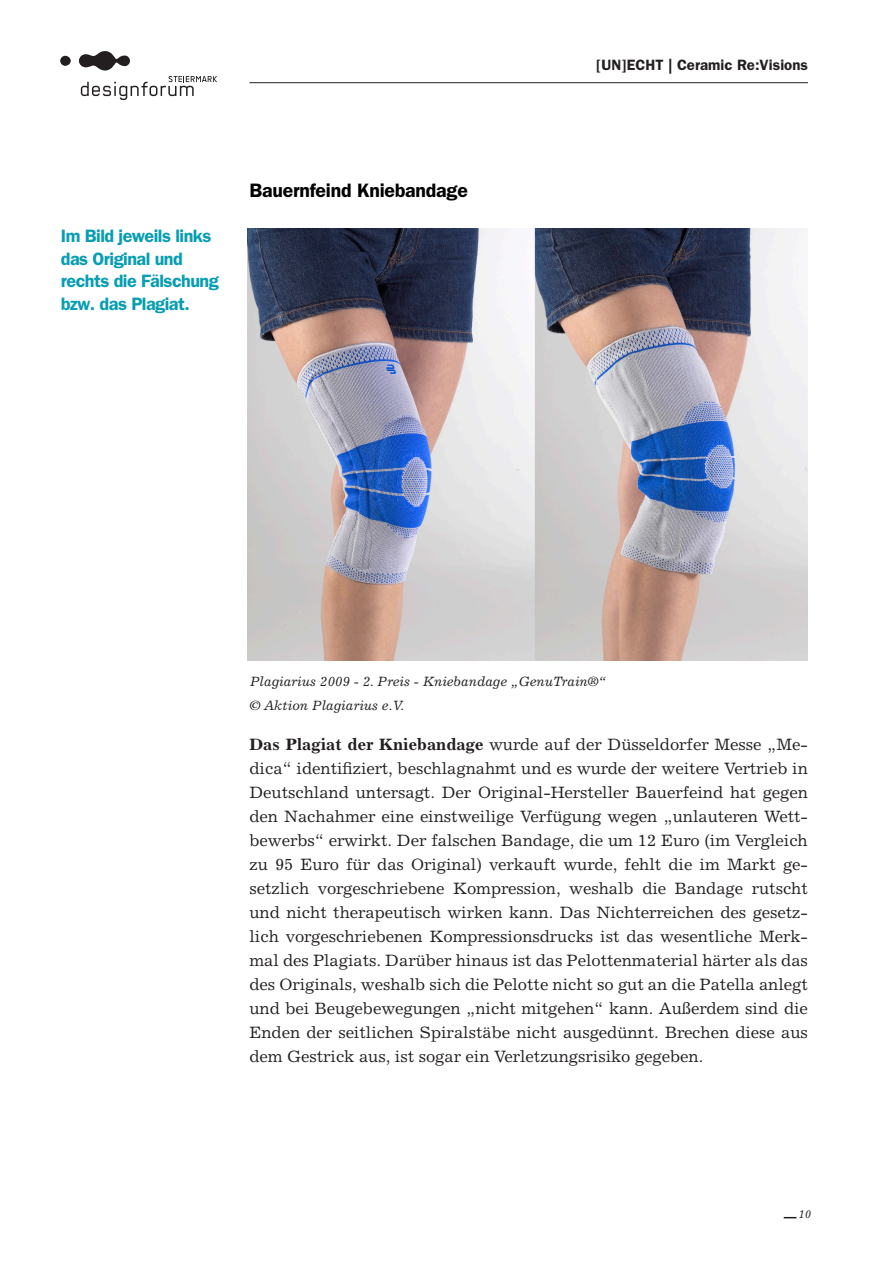
<style>
.page{position:relative;width:893px;height:1263px;background:#fff}
.page>*{position:absolute;margin:0;border:0;box-sizing:border-box;transform-origin:0 0}
.t1{font:600 19.5px "Franklin Gothic";letter-spacing:-.01em;color:#000}
.t2{font:600 18px/22.5px "Franklin Gothic";letter-spacing:-.03em;color:#079db2}
.t3{font:16.5px/24px "Excelsior";letter-spacing:-.005em;color:#231f20;text-align:justify}
.t4{font:600 15px "ITC Franklin Gothic Std";color:#231f20}
.t5{font:italic 13.5px "Excelsior";letter-spacing:-.005em;color:#231f20}
.t6{font:italic 11.25px "Excelsior";color:#231f20}
.s1{font-weight:700}
</style>
<div class="page">
<hr style="left:249px;top:82px;width:559px;height:1px;background:#231f20">
<svg style="left:784px;top:1217px;width:12px;height:1px"></svg>
<div style="left:60px;top:56px;width:11px;height:10px;background:#231f20;border-radius:50%"></div>
<svg style="left:79px;top:51px;width:138px;height:49px"></svg>
<img style="left:248px;top:228px;width:560px;height:432px">
<p class="t2" style="left:61px;top:225px;width:159px">Im Bild jeweils links das Original und rechts die Fälschung bzw. das Plagiat.</p>
<p class="t1" style="left:249px;top:179px;width:220px">Bauernfeind Kniebandage</p>
<p class="t4" style="left:596px;top:56px;width:214px">[UN]ECHT | Ceramic Re:Visions</p>
<p class="t5" style="left:250px;top:674px;width:357px">Plagiarius 2009 - 2. Preis - Kniebandage „GenuTrain®“</p>
<p class="t5" style="left:250px;top:698px;width:156px">© Aktion Plagiarius e.V.</p>
<p class="t3" style="left:249px;top:732px;width:560px"><span class="s1">Das Plagiat der Kniebandage</span> wurde auf der Düsseldorfer Messe „Me&shy;dica“ identifiziert, beschlagnahmt und es wurde der weitere Vertrieb in Deutschland untersagt. Der Original-Hersteller Bauerfeind hat gegen den Nachahmer eine einstweilige Verfügung wegen „unlauteren Wett&shy;bewerbs“ erwirkt. Der falschen Bandage, die um 12 Euro (im Vergleich zu 95 Euro für das Original) verkauft wurde, fehlt die im Markt ge&shy;setzlich vorgeschriebene Kompression, weshalb die Bandage rutscht und nicht therapeutisch wirken kann. Das Nichterreichen des gesetz&shy;lich vorgeschriebenen Kompressionsdrucks ist das wesentliche Merk&shy;mal des Plagiats. Darüber hinaus ist das Pelottenmaterial härter als das des Originals, weshalb sich die Pelotte nicht so gut an die Patella anlegt und bei Beugebewegungen „nicht mitgehen“ kann. Außerdem sind die Enden der seitlichen Spiralstäbe nicht ausgedünnt. Brechen diese aus dem Gestrick aus, ist sogar ein Verletzungsrisiko gegeben.</p>
<p class="t6" style="left:798px;top:1208px;width:14px">10</p>
</div>
